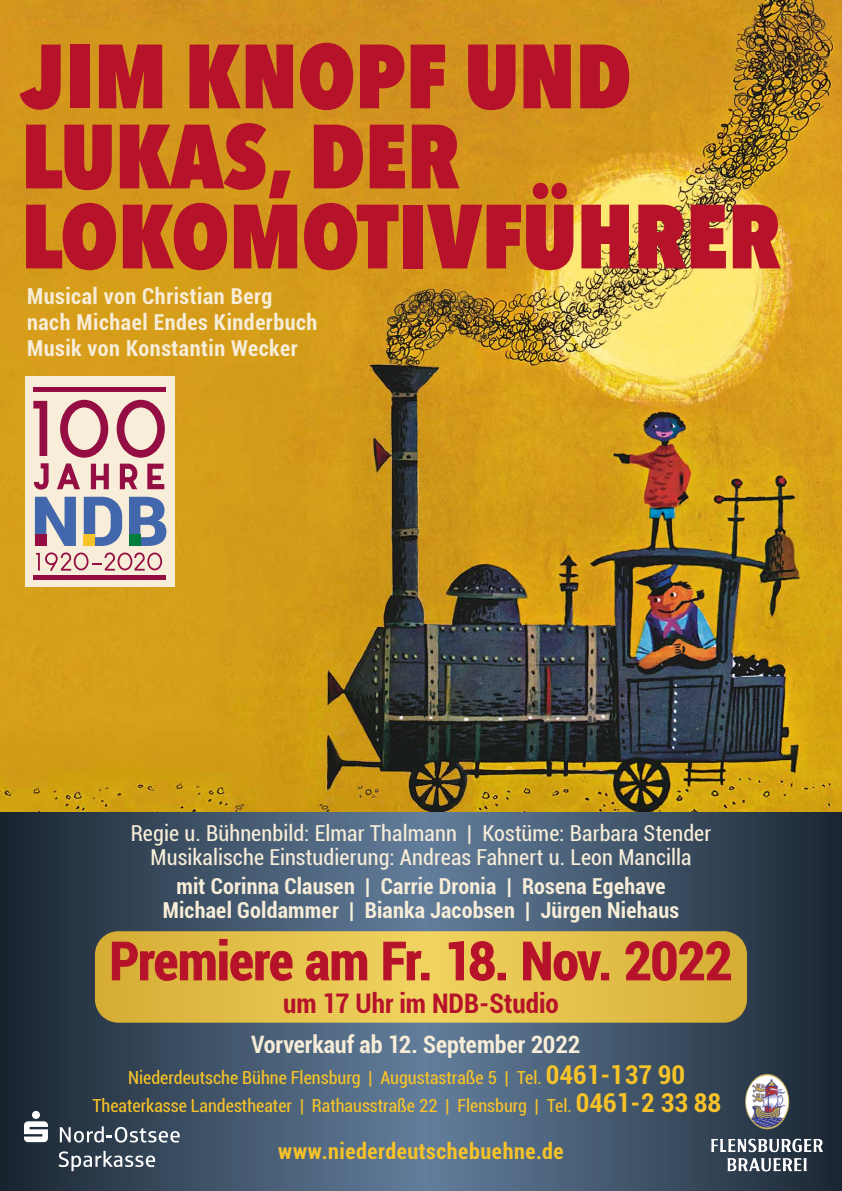
<style>
.page{position:relative;width:842px;height:1191px;background:#fff}
.page>*{position:absolute;margin:0;border:0;box-sizing:border-box;transform-origin:0 0}
.t1{font:800 90px/80px "Avenir Next Condensed";color:#b6122a}
.t2{font:700 condensed 53px "Roboto";letter-spacing:-.015em;color:#b6122a}
.t3{font:700 condensed 27px "Roboto";color:#b6122a}
.t4{font:700 condensed 24px "Roboto";color:#f7edd8}
.t5{font:700 condensed 22px/26.4px "Roboto";letter-spacing:.015em;color:#f7edd8}
.t6{font:condensed 22px/24px "Roboto";letter-spacing:.005em;color:#f7edd8;text-align:center}
.t7{font:700 condensed 22px "Roboto";letter-spacing:.025em;color:#f7c328}
.t8{font:condensed 18px/28px "Roboto";color:#f7c328;text-align:center}
.s1{font-weight:700;font-size:26px}
</style>
<div class="page">
<img style="left:0;top:0;width:842px;height:812px">
<svg style="left:0;top:812px;width:842px;height:379px;background:#3e5266"></svg>
<div style="left:25px;top:376px;width:149px;height:210px;background:#f7edd8"></div>
<div style="left:33px;top:387px;width:132px;height:5px;background:#950e43"></div>
<div style="left:33px;top:575px;width:132px;height:5px;background:#950e43"></div>
<svg style="left:34px;top:463px;width:15px;height:26px"></svg>
<svg style="left:33px;top:401px;width:14px;height:55px"></svg>
<svg style="left:57px;top:400px;width:52px;height:89px"></svg>
<svg style="left:117px;top:400px;width:48px;height:89px"></svg>
<svg style="left:36px;top:552px;width:126px;height:19px"></svg>
<svg style="left:35px;top:497px;width:41px;height:49px"></svg>
<svg style="left:84px;top:497px;width:38px;height:49px"></svg>
<svg style="left:129px;top:497px;width:37px;height:49px"></svg>
<div style="left:35px;top:534px;width:11px;height:12px;background:#950e43"></div>
<div style="left:84px;top:534px;width:11px;height:12px;background:#f7c328"></div>
<div style="left:129px;top:534px;width:11px;height:12px;background:#007d3c"></div>
<img style="left:745px;top:1074px;width:78px;height:79px">
<svg style="left:60px;top:1126px;width:120px;height:16px"></svg>
<svg style="left:59px;top:1150px;width:96px;height:21px;background:#5f6b77"></svg>
<svg style="left:24px;top:1111px;width:24px;height:31px"></svg>
<svg style="left:95px;top:931px;width:652px;height:91px;background:#e0be4b"></svg>
<svg style="left:112px;top:939px;width:180px;height:41px;background:#d8a23e"></svg>
<svg style="left:306px;top:951px;width:61px;height:29px;background:#dea54c"></svg>
<svg style="left:383px;top:941px;width:39px;height:39px;background:#e5b355"></svg>
<div style="left:422px;top:973px;width:7px;height:7px;border:1px solid #b6122a"></div>
<svg style="left:449px;top:941px;width:15px;height:39px"></svg>
<svg style="left:470px;top:941px;width:25px;height:39px"></svg>
<div style="left:498px;top:973px;width:7px;height:7px;border:1px solid #b6122a"></div>
<svg style="left:523px;top:941px;width:78px;height:39px;background:#dea948"></svg>
<div style="left:601px;top:973px;width:8px;height:7px;border:1px solid #b6122a"></div>
<svg style="left:626px;top:941px;width:105px;height:39px;background:#d59c3a"></svg>
<h1 class="t1" style="left:21px;top:36px;width:760px">JIM KNOPF UND<br>LUKAS, DER<br>LOKOMOTIVFÜHRER</h1>
<p class="t5" style="left:27px;top:282px;width:292px">Musical von Christian Berg nach Michael Endes Kinderbuch<br>Musik von Konstantin Wecker</p>
<p class="t6" style="left:131px;top:820px;width:582px">Regie u. Bühnenbild: Elmar Thalmann | Kostüme: Barbara Stender<br>Musikalische Einstudierung: Andreas Fahnert u. Leon Mancilla</p>
<p class="t5" style="left:163px;top:873px;width:518px;line-height:24px;text-align:center">mit Corinna Clausen | Carrie Dronia | Rosena Egehave<br>Michael Goldammer | Bianka Jacobsen | Jürgen Niehaus</p>
<h2 class="t2" style="left:109px;top:923px;width:624px">Premiere am Fr. 18. Nov. 2022</h2>
<p class="t3" style="left:283px;top:984px;width:277px">um 17 Uhr im NDB-Studio</p>
<p class="t4" style="left:251px;top:1027px;width:331px">Vorverkauf ab 12. September 2022</p>
<p class="t8" style="left:92px;top:1062px;width:630px">Niederdeutsche Bühne Flensburg | Augustastraße 5 | Tel. <span class="s1">0461-137 90<br></span>Theaterkasse Landestheater | Rathausstraße 22 | Flensburg | Tel. <span class="s1">0461- 2 33 88</span></p>
<p class="t7" style="left:278px;top:1135px;width:287px">www.niederdeutschebuehne.de</p>
</div>
